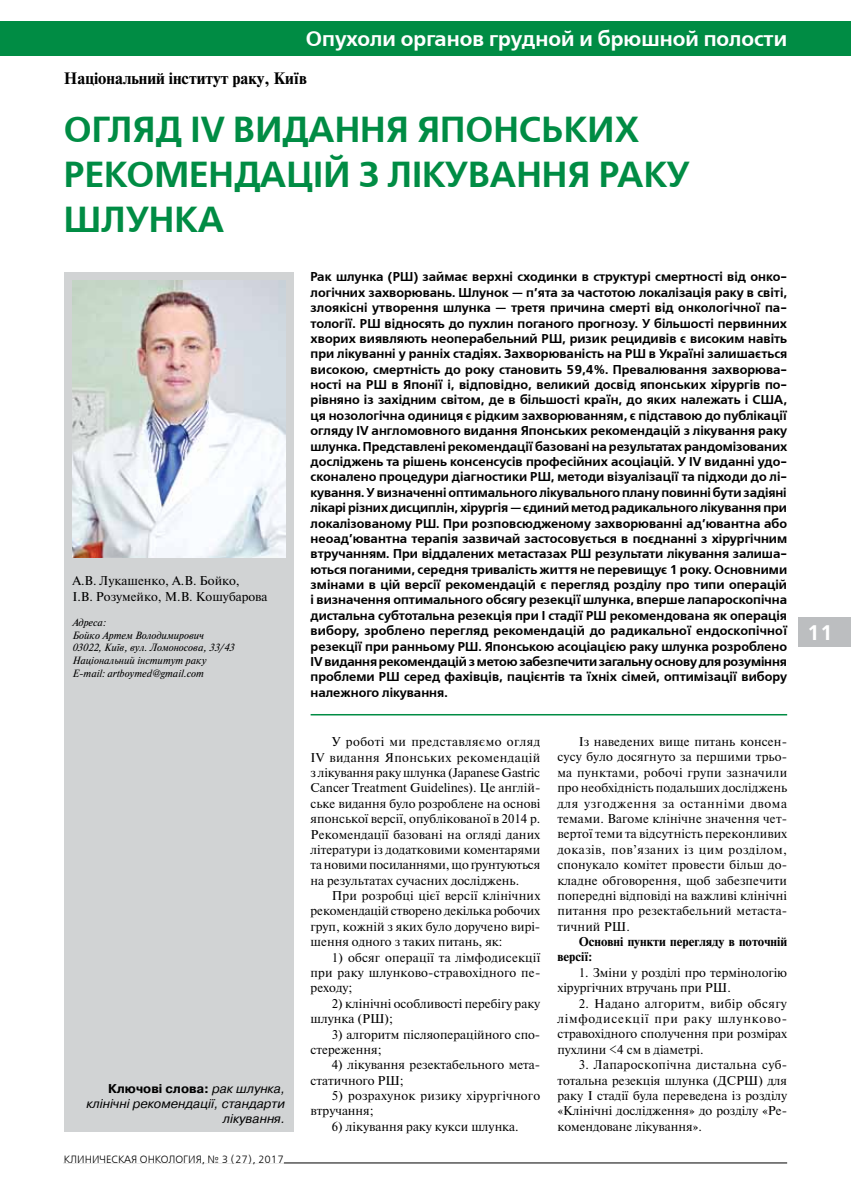
<style>
.page{position:relative;width:851px;height:1204px;background:#fff}
.page>*{position:absolute;margin:0;border:0;box-sizing:border-box;transform-origin:0 0}
.t1{font:700 36px/45px "Free Set C";color:#008c44}
.t2{font:700 21px "Free Set C";color:#fff}
.t3{font:700 16.5px "Newton";color:#000}
.t4{font:700 12.75px/15.5px "Free Set C";color:#000;text-align:justify}
.t5{font:12.75px/15.5px "Newton";color:#000;text-align:justify}
.t6{font:italic 12.75px/15.3px "Pragmatica";color:#000;text-align:right}
.t7{font:12.75px/15.5px "Newton";letter-spacing:.02em;color:#000}
.t8{font:700 12.75px/15.5px "Newton";color:#000}
.t9{font:italic 10.5px/12.6px "Newton";color:#000}
.t10{font:10.5px "Free Set C";color:#000}
.s1{font-weight:700;font-style:normal}
</style>
<div class="page">
<div style="left:819px;top:617px;width:31px;height:29px;background:#bcbec0"></div>
<div style="left:0;top:21px;width:850px;height:34px;background:#008c44"></div>
<hr style="left:64px;top:1162px;width:723px;height:1px;background:#000">
<div style="left:64px;top:1154px;width:220px;height:9px;background:#fff"></div>
<div style="left:797px;top:617px;width:45px;height:29px;background:#bcbec0"></div>
<hr style="left:310px;top:714px;width:477px;height:1px;background:#008c44">
<div style="left:64px;top:272px;width:229px;height:859px;background:#d1d3d4"></div>
<img style="left:72px;top:281px;width:213px;height:276px">
<h2 class="t2" style="left:306px;top:27px;width:482px">Опухоли органов грудной и брюшной полости</h2>
<p class="t3" style="left:64px;top:68px;width:244px">Національний інститут раку, Київ</p>
<h1 class="t1" style="left:64px;top:108px;width:627px">Огляд IV видання Японських рекомендацій з лікування раку шлунка</h1>
<p class="t4" style="left:310px;top:269px;width:478px">Рак шлунка (РШ ) займає верхні сходинки в структурі смертності від онко&shy;логічних захворювань. Шлунок — п’ята за частотою локалізація раку в світі, злоякісні утворення шлунка — третя причина смерті від онкологічної па&shy;тології. РШ відносять до пухлин поганого прогнозу. У більшості первинних хворих виявляють неоперабельний РШ</p>
<p class="t4" style="left:310px;top:331px;width:478px;text-indent:251px">, ризик рецидивів є високим навіть при лікуванні у ранніх стадіях. Захворюваність на РШ</p>
<p class="t4" style="left:310px;top:346px;width:478px;text-indent:338px">в Україні залишається високою, смертність до року становить 59,4%. Превалювання захворюва&shy;ності на РШ</p>
<p class="t4" style="left:310px;top:377px;width:478px;text-indent:81px">в Я понії і, відповідно, великий досвід японських хірургів по&shy;рівняно із західним світом, де в більшості країн, до яких належать і США</p>
<p class="t4" style="left:310px;top:392px;width:478px;text-indent:473px">, ця нозологічна одиниця є рідким захворюванням, є підставою до публікації огляду IV англомовного видання Японських рекомендацій з лікування раку шлунка. Представлені рекомендації базовані на результатах рандомізованих досліджень та рішень консенсусів професійних асоціацій. У IV виданні удо&shy;сконалено процедури діагностики РШ , методи візуалізації та підходи до лі&shy;кування. У визначенні оптимального лікувального плану повинні бути задіяні лікарі різних дисциплін, хірургія — єдиний метод радикального лікування при локалізованому РШ . При розповсюдженому захворюванні ад’ювантна або неоад’ювантна терапія зазвичай застосовується в поєднанні з хірургічним втручанням. При віддалених метастазах РШ результати лікування залиша&shy;ються поганими, середня тривалість життя не перевищує 1 року. Основними змінами в цій версії рекомендацій є перегляд розділу про типи операцій і визначення оптимального обсягу резекції шлунка, вперше лапароскопічна дистальна субтотальна резекція при I стадії РШ рекомендована як операція вибору, зроблено перегляд рекомендацій до радикальної ендоскопічної резекції при ранньому РШ</p>
<p class="t5" style="left:72px;top:573px;width:197px">А.В. Лукашенко, А.В. Бойко,<br>І.В. Розумейко, М.В. Кошубарова</p>
<p class="t9" style="left:72px;top:616px;width:164px">Адреса:<br>Бойко Артем Володимирович<br>03022, Київ, вул. Ломоносова, 33/43<br>Національний інститут раку<br>E-mail: artboymed@gmail.com</p>
<p class="t4" style="left:310px;top:638px;width:478px;text-indent:168px">. Японською асоціацією раку шлунка розроблено IV видання рекомендацій зметою забезпечити загальну основу для розуміння проблеми РШ серед фахівців, пацієнтів та їхніх сімей, оптимізації вибору належного лікування.</p>
<p class="t5" style="left:310px;top:733px;width:231px;text-indent:21px">У роботі ми представляємо огляд IV видання Японських рекомендацій з лікування раку шлунка (Japanese Gastric Cancer Treatment Guidelines). Це англій&shy;ське видання було розроблене на основі японської версії, опублікованої в 2014 р.<br>Рекомендації базовані на огляді даних літератури із додатковими коментарями та новими посиланнями, що ґрунтуються на результатах сучасних досліджень.</p>
<p class="t5" style="left:310px;top:887px;width:231px;text-indent:21px">При розробці цієї версії клінічних рекомендацій створено декілька робочих груп, кожній з яких було доручено вирі&shy;шення одного з таких питань, як:</p>
<p class="t5" style="left:310px;top:949px;width:231px;text-indent:21px">1) обсяг операції та лімфодисекції при раку шлунково-стравохідного пе&shy;реходу;</p>
<p class="t5" style="left:310px;top:995px;width:231px;text-indent:21px">2) клінічні особливості перебігу раку шлунка (РШ);</p>
<p class="t5" style="left:310px;top:1025px;width:231px;text-indent:21px">3) алгоритм післяопераційного спо&shy;стереження;</p>
<p class="t5" style="left:310px;top:1056px;width:231px;text-indent:21px">4) лікування резектабельного мета&shy;статичного РШ;</p>
<p class="t7" style="left:310px;top:1087px;width:231px;text-indent:21px">5) розрахунок ризику хірургічного втручання;</p>
<p class="t5" style="left:332px;top:1118px;width:188px">6) лікування раку кукси шлунка.</p>
<p class="t5" style="left:557px;top:733px;width:231px;text-indent:21px">Із наведених вище питань консен&shy;сусу було досягнуто за першими трьо&shy;ма пунктами, робочі групи зазначили про необхідність подальших досліджень для узгодження за останніми двома темами. Вагоме клінічне значення чет&shy;вертої теми та відсутність переконливих доказів, пов’язаних із цим розділом, спонукало комітет провести більш до&shy;кладне обговорення, щоб забезпечити попередні відповіді на важливі клінічні питання про резектабельний метаста&shy;тичний РШ.</p>
<p class="t8" style="left:557px;top:934px;width:231px;text-indent:21px">Основні пункти перегляду в поточній версії:</p>
<p class="t5" style="left:557px;top:964px;width:231px;text-indent:21px">1. Зміни у розділі про термінологію хірургічних втручань при РШ.</p>
<p class="t5" style="left:557px;top:995px;width:231px;text-indent:21px">2. Надано алгоритм, вибір обсягу лімфодисекції при раку шлунково&shy;стравохідного сполучення при розмірах пухлини &lt;4 см в діаметрі.</p>
<p class="t5" style="left:557px;top:1056px;width:231px;text-indent:21px">3. Лапароскопічна дистальна суб&shy;тотальна резекція шлунка (ДСРШ) для раку I стадії була переведена із розділу «Клінічні дослідження» до розділу «Ре&shy;комендоване лікування».</p>
<p class="t6" style="left:86px;top:1080px;width:200px"><span class="s1">Ключові слова:</span> рак шлунка, клінічні рекомендації, стандарти лікування.</p>
<p class="t10" style="left:64px;top:1153px;width:221px">КЛИНИЧЕСКАЯ ОНКОЛОГИЯ, № 3 (27), 2017</p>
<h2 class="t2" style="left:807px;top:620px;width:27px">11</h2>
</div>
